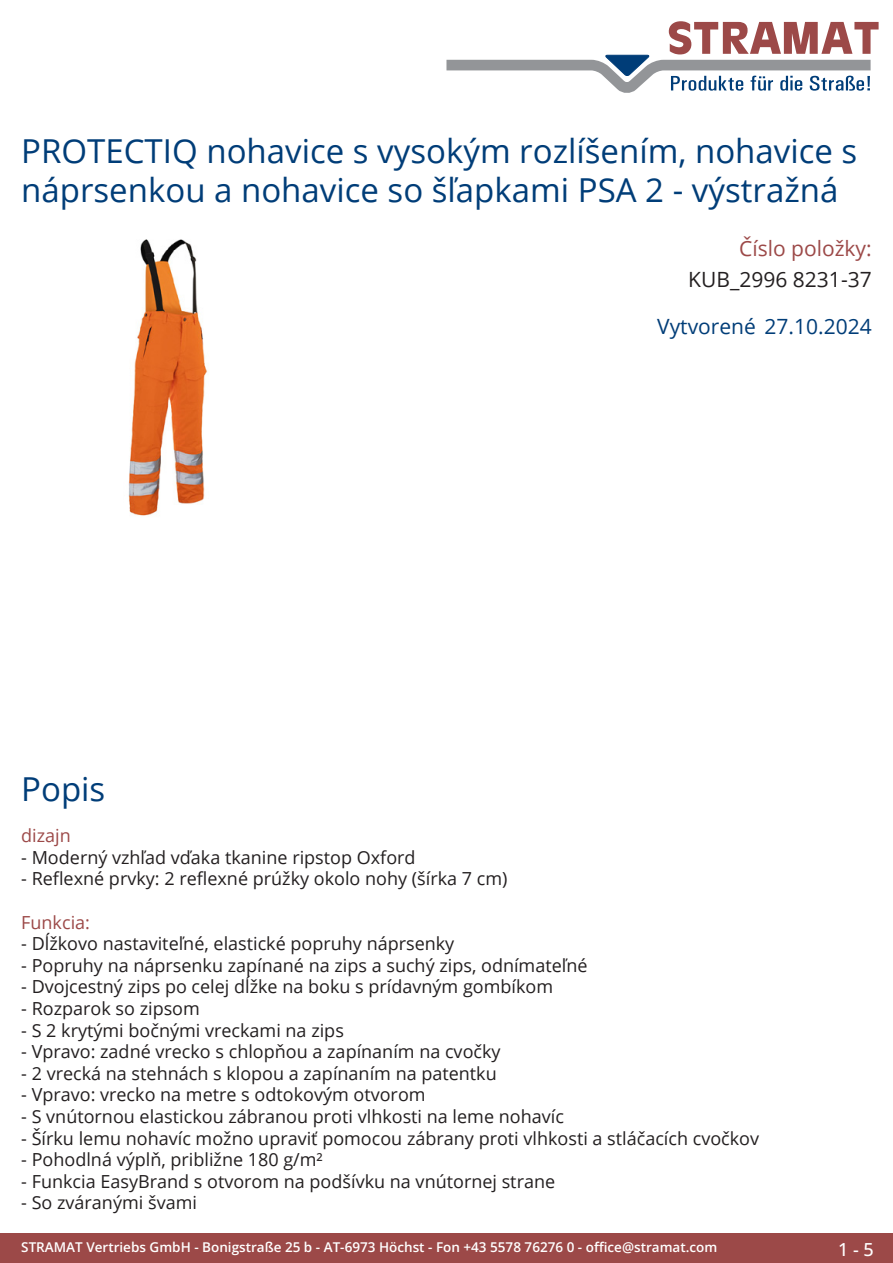
<style>
.page{position:relative;width:893px;height:1263px;background:#fff}
.page>*{position:absolute;margin:0;border:0;box-sizing:border-box;transform-origin:0 0}
.Produkttitel{font:33px/39.6px "Open Sans";color:#003d78}
.Erstellungsdatum{font:21px "Open Sans";color:#003d78}
.TechDaten_Inhalt{font:21px "Open Sans";color:#231f20}
.TechDaten_Überschrif{font:21px "Open Sans";color:#9c4948}
.Beschreibung_Text{font:18px "Open Sans";color:#231f20}
.Beschreibung_Text-2{font:18px "Open Sans";color:#9c4948}
.t1{font:500 18px "Open Sans";color:#fff}
.t2{font:600 13.5px "Open Sans";color:#fff}
</style>
<div class="page">
<div style="left:0;top:1233px;width:893px;height:30px;background:#9c4948"></div>
<svg style="left:446px;top:21px;width:433px;height:72px"></svg>
<img style="left:128px;top:239px;width:80px;height:277px">
<p class="Produkttitel" style="left:21px;top:130px;width:837px">PROTECTIQ nohavice s vysokým rozlíšením, nohavice s náprsenkou a nohavice so šľapkami PSA 2 - výstražná</p>
<p class="TechDaten_Überschrif" style="left:739px;top:234px;width:134px">Číslo položky:</p>
<p class="TechDaten_Inhalt" style="left:688px;top:265px;width:185px">KUB_2996 8231-37</p>
<p class="Erstellungsdatum" style="left:657px;top:312px;width:216px">Vytvorené 27.10.2024</p>
<p class="Produkttitel" style="left:21px;top:768px;width:86px">Popis</p>
<p class="Beschreibung_Text-2" style="left:21px;top:823px;width:51px">dizajn</p>
<p class="Beschreibung_Text" style="left:21px;top:845px;width:396px">- Moderný vzhľad vďaka tkanine ripstop Oxford</p>
<p class="Beschreibung_Text" style="left:21px;top:866px;width:488px">- Reflexné prvky: 2 reflexné prúžky okolo nohy (šírka 7 cm)</p>
<p class="Beschreibung_Text-2" style="left:21px;top:910px;width:70px">Funkcia:</p>
<p class="Beschreibung_Text" style="left:21px;top:931px;width:435px">- Dĺžkovo nastaviteľné, elastické popruhy náprsenky</p>
<p class="Beschreibung_Text" style="left:21px;top:953px;width:568px">- Popruhy na náprsenku zapínané na zips a suchý zips, odnímateľné</p>
<p class="Beschreibung_Text" style="left:21px;top:974px;width:533px">- Dvojcestný zips po celej dĺžke na boku s prídavným gombíkom</p>
<p class="Beschreibung_Text" style="left:21px;top:996px;width:180px">- Rozparok so zipsom</p>
<p class="Beschreibung_Text" style="left:21px;top:1018px;width:324px">- S 2 krytými bočnými vreckami na zips</p>
<p class="Beschreibung_Text" style="left:21px;top:1039px;width:481px">- Vpravo: zadné vrecko s chlopňou a zapínaním na cvočky</p>
<p class="Beschreibung_Text" style="left:21px;top:1061px;width:477px">- 2 vrecká na stehnách s klopou a zapínaním na patentku</p>
<p class="Beschreibung_Text" style="left:21px;top:1082px;width:406px">- Vpravo: vrecko na metre s odtokovým otvorom</p>
<p class="Beschreibung_Text" style="left:21px;top:1104px;width:544px">- S vnútornou elastickou zábranou proti vlhkosti na leme nohavíc</p>
<p class="Beschreibung_Text" style="left:21px;top:1126px;width:739px">- Šírku lemu nohavíc možno upraviť pomocou zábrany proti vlhkosti a stláčacích cvočkov</p>
<p class="Beschreibung_Text" style="left:21px;top:1147px;width:303px">- Pohodlná výplň, približne 180 g/m²</p>
<p class="Beschreibung_Text" style="left:21px;top:1169px;width:535px">- Funkcia EasyBrand s otvorom na podšívku na vnútornej strane</p>
<p class="Beschreibung_Text" style="left:21px;top:1190px;width:177px">- So zváranými švami</p>
<p class="t2" style="left:21px;top:1238px;width:698px">STRAMAT Vertriebs GmbH - Bonigstraße 25 b - AT-6973 Höchst - Fon +43 5578 76276 0 - office@stramat.com</p>
<p class="t1" style="left:838px;top:1237px;width:37px">1 - 5</p>
</div>
